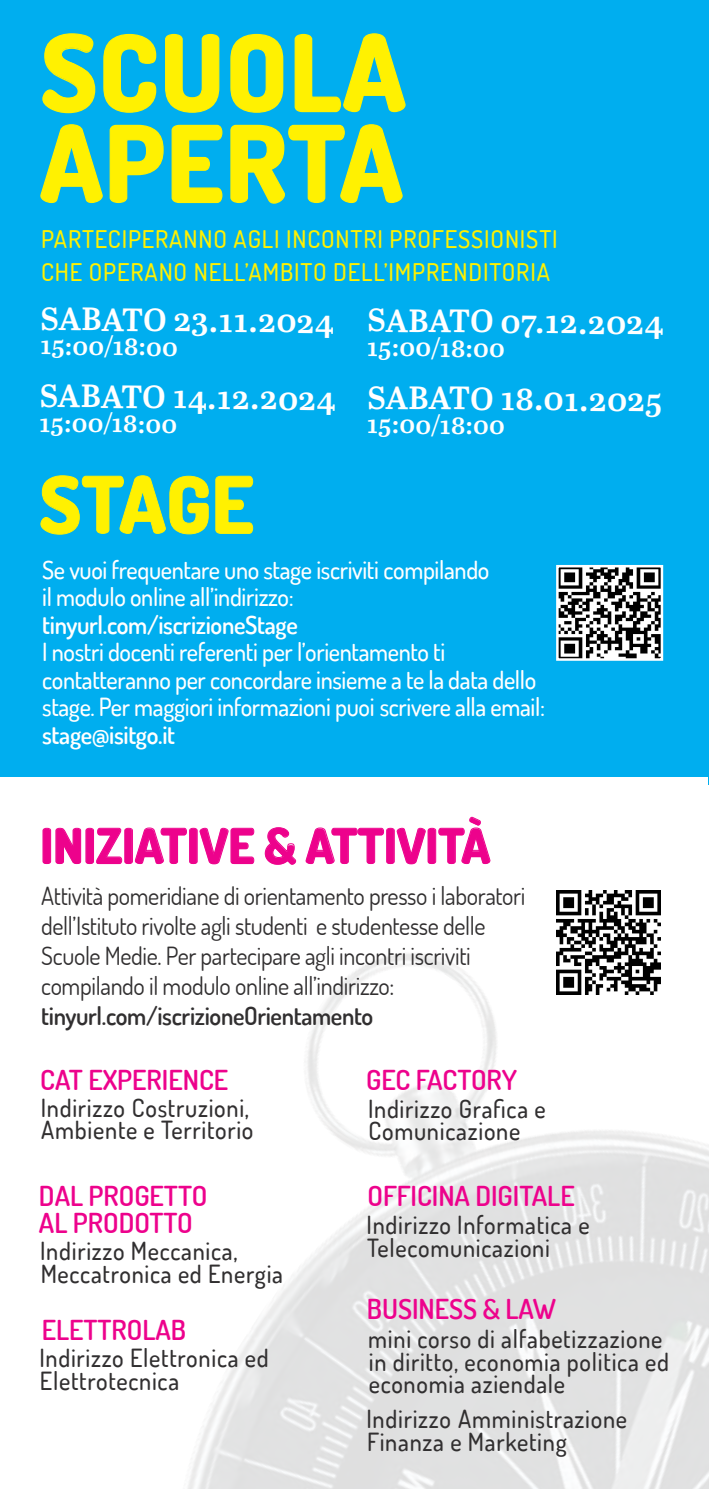
<style>
.page{position:relative;width:709px;height:1489px;background:#fff}
.page>*{position:absolute;margin:0;border:0;box-sizing:border-box;transform-origin:0 0}
.t1{font:800 105.25px/90.8px "Dosis";letter-spacing:.02em;color:#fff101}
.t2{font:800 78.25px "Dosis";letter-spacing:.005em;color:#fff101}
.t3{font:800 48.25px "Dosis";letter-spacing:.005em;color:#ed028c}
.t4{font:600 32.25px "Abril Text";color:#fff}
.t5{font:600 27.5px/27.5px "Dosis";color:#ed028c}
.t6{font:500 25px/22.5px "Dosis";letter-spacing:.03em;color:#312f30}
.t7{font:500 25px/27.5px "Dosis";letter-spacing:-.015em;color:#fff}
.t8{font:25px/30px "Dosis";letter-spacing:-.015em;color:#312f30}
.t9{font:600 25px "Abril Text";color:#fff}
.t10{font:600 25px "Dosis";letter-spacing:-.015em;color:#fff}
.t11{font:600 25px "Dosis";letter-spacing:-.015em;color:#312f30}
.t12{font:500 24.25px/32.2px "Dosis";letter-spacing:.035em;color:#fff101}
</style>
<div class="page">
<div style="left:0;top:0;width:709px;height:784px;background:#00aeef"></div>
<div style="left:0;top:777px;width:707px;height:710px;background:#fff"></div>
<img style="left:188px;top:890px;width:521px;height:598px">
<svg style="left:43px;top:827px;width:211px;height:37px"></svg>
<svg style="left:265px;top:827px;width:31px;height:37px"></svg>
<svg style="left:306px;top:816px;width:184px;height:48px"></svg>
<img style="left:556px;top:890px;width:104px;height:104px">
<img style="left:559px;top:568px;width:101px;height:89px">
<div style="left:556px;top:565px;width:107px;height:95px;border:2px solid #fff"></div>
<svg style="left:42px;top:33px;width:54px;height:81px"></svg>
<svg style="left:103px;top:33px;width:54px;height:80px"></svg>
<svg style="left:165px;top:33px;width:55px;height:80px"></svg>
<svg style="left:230px;top:33px;width:54px;height:80px"></svg>
<svg style="left:294px;top:33px;width:112px;height:80px"></svg>
<svg style="left:40px;top:124px;width:63px;height:80px"></svg>
<svg style="left:109px;top:124px;width:55px;height:80px"></svg>
<svg style="left:171px;top:124px;width:52px;height:80px"></svg>
<svg style="left:230px;top:124px;width:173px;height:80px"></svg>
<svg style="left:40px;top:475px;width:169px;height:59px"></svg>
<svg style="left:215px;top:475px;width:38px;height:59px"></svg>
<h1 class="t1" style="left:41px;top:26px;width:366px">SCUOLA<br>APERTA</h1>
<p class="t12" style="left:41px;top:223px;width:518px">PARTECIPERANNO AGLI INCONTRI PROFESSIONISTI<br>CHE OPERANO NELL’AMBITO DELL’IMPRENDITORIA</p>
<p class="t4" style="left:41px;top:294px;width:295px;rotate:1deg">SABATO 23.11.2024</p>
<p class="t9" style="left:41px;top:327px;width:139px;rotate:1deg">15:00/18:00</p>
<p class="t4" style="left:40px;top:371px;width:297px;rotate:1deg">SABATO 14.12.2024</p>
<p class="t9" style="left:40px;top:404px;width:139px;rotate:1deg">15:00/18:00</p>
<h2 class="t2" style="left:39px;top:454px;width:216px">STAGE</h2>
<p class="t4" style="left:368px;top:295px;width:298px;rotate:1deg">SABATO 07.12.2024</p>
<p class="t9" style="left:367px;top:328px;width:139px;rotate:1deg">15:00/18:00</p>
<p class="t4" style="left:368px;top:372px;width:296px;rotate:1deg">SABATO 18.01.2025</p>
<p class="t9" style="left:367px;top:405px;width:139px;rotate:1deg">15:00/18:00</p>
<p class="t7" style="left:42px;top:555px;width:449px">Se vuoi frequentare uno stage iscriviti compilando il modulo online all’indirizzo:</p>
<p class="t10" style="left:42px;top:608px;width:257px">tinyurl.com/iscrizioneStage</p>
<p class="t7" style="left:42px;top:637px;width:504px">I nostri docenti referenti per l’orientamento ti contatteranno per concordare insieme a te la data dello stage. Per maggiori informazioni puoi scrivere alla email:</p>
<p class="t10" style="left:42px;top:718px;width:134px">stage@isitgo.it</p>
<h3 class="t3" style="left:40px;top:814px;width:451px">INIZIATIVE &amp; ATTIVITÀ</h3>
<p class="t8" style="left:41px;top:879px;width:486px">Attività pomeridiane di orientamento presso i laboratori dell’Istituto rivolte agli studenti e studentesse delle Scuole Medie. Per partecipare agli incontri iscriviti compilando il modulo online all’indirizzo:</p>
<p class="t11" style="left:41px;top:999px;width:333px">tinyurl.com/iscrizioneOrientamento</p>
<p class="t5" style="left:40px;top:1065px;width:189px">CAT EXPERIENCE</p>
<p class="t6" style="left:41px;top:1095px;width:214px">Indirizzo Costruzioni,<br>Ambiente e Territorio</p>
<p class="t5" style="left:39px;top:1180px;width:170px">DAL PROGETTO<br>AL PRODOTTO</p>
<p class="t6" style="left:40px;top:1238px;width:244px">Indirizzo Meccanica,<br>Meccatronica ed Energia</p>
<p class="t5" style="left:42px;top:1315px;width:146px">ELETTROLAB</p>
<p class="t6" style="left:39px;top:1345px;width:231px">Indirizzo Elettronica ed<br>Elettrotecnica</p>
<p class="t5" style="left:366px;top:1065px;width:152px">GEC FACTORY</p>
<p class="t6" style="left:368px;top:1096px;width:179px">Indirizzo Grafica e<br>Comunicazione</p>
<p class="t5" style="left:367px;top:1181px;width:209px">OFFICINA DIGITALE</p>
<p class="t6" style="left:366px;top:1213px;width:224px">Indirizzo Informatica e<br>Telecomunicazioni</p>
<p class="t5" style="left:367px;top:1294px;width:191px">BUSINESS &amp; LAW</p>
<p class="t6" style="left:368px;top:1326px;width:302px">mini corso di alfabetizzazione in diritto, economia politica ed economia aziendale</p>
<p class="t6" style="left:366px;top:1406px;width:262px">Indirizzo Amministrazione<br>Finanza e Marketing</p>
</div>
